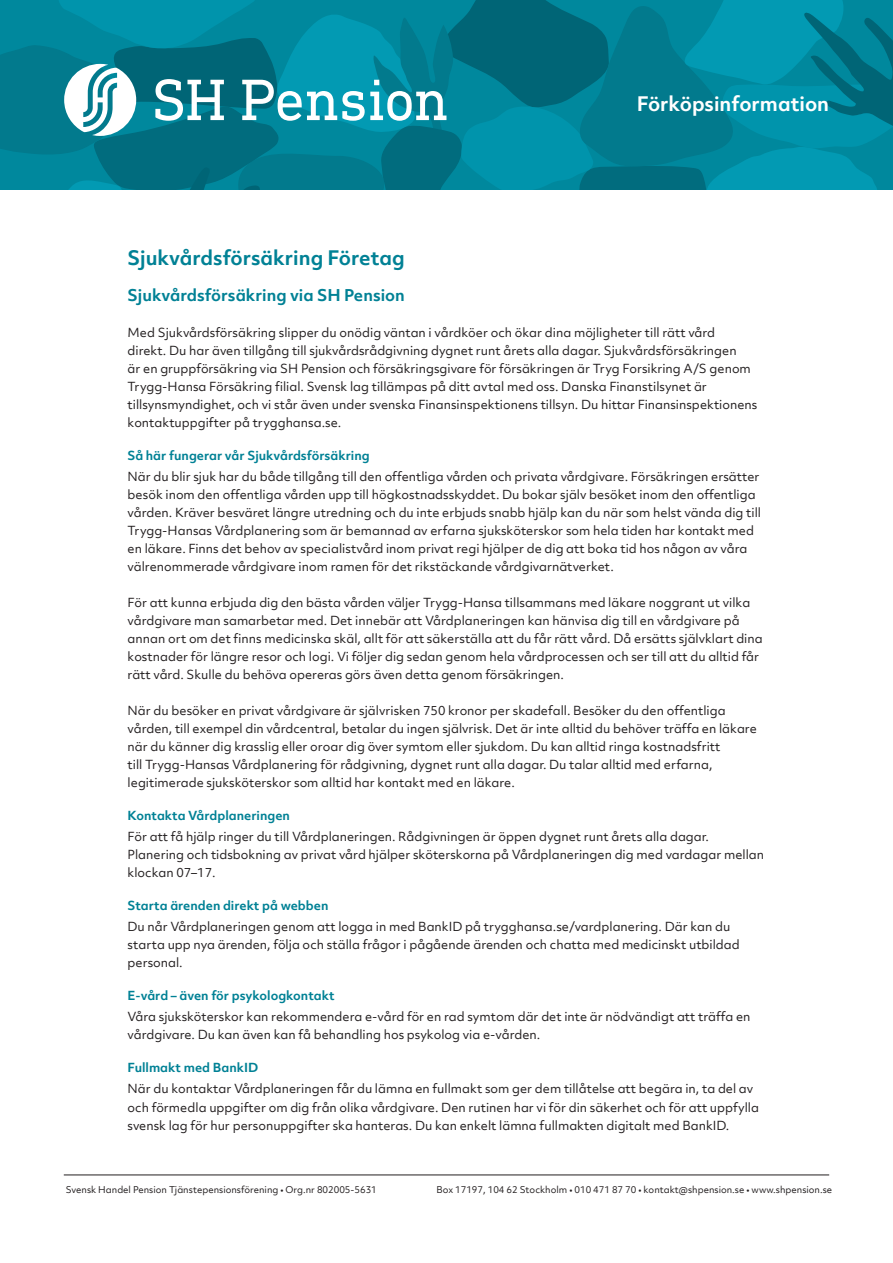
<style>
.page{position:relative;width:893px;height:1263px;background:#fff}
.page>*{position:absolute;margin:0;border:0;box-sizing:border-box;transform-origin:0 0}
.Brödtext_8_12_pkt_vä{font:700 19.2px "Objektiv Mk 2";color:#008195}
.t1{font:700 19.2px "Objektiv Mk 2";color:#fff}
.Pa0{font:700 15.6px "Objektiv Mk 2";color:#008195}
.Pa0-2{font:12px/18px "Objektiv Mk 2";color:#231f20}
.Pa0-3{font:700 12px "Objektiv Mk 2";color:#008195}
.t2{font:9px "Objektiv Mk 2";color:#231f20}
.s1{font-weight:700;color:#008195}
</style>
<div class="page">
<svg style="left:0;top:0;width:893px;height:190px;background:#0b869a"></svg>
<hr style="left:64px;top:1175px;width:765px;height:1px;background:#231f20">
<h1 class="t1" style="left:637px;top:90px;width:194px">Förköpsinformation</h1>
<p class="Brödtext_8_12_pkt_vä" style="left:128px;top:245px;width:279px">Sjukvårdsförsäkring Företag</p>
<p class="Pa0" style="left:128px;top:284px;width:279px">Sjukvårdsförsäkring via SH Pension</p>
<p class="Pa0-2" style="left:128px;top:324px;width:631px">Med Sjukvårdsförsäkring slipper du onödig väntan i vårdköer och ökar dina möjligheter till rätt vård<br>direkt. Du har även tillgång till sjukvårdsrådgivning dygnet runt årets alla dagar. Sjukvårdsförsäkringen<br>är en gruppförsäkring via SH Pension och försäkringsgivare för försäkringen är Tryg Forsikring A/S genom Trygg-Hansa Försäkring filial. Svensk lag tillämpas på ditt avtal med oss. Danska Finanstilsynet är tillsynsmyndighet, och vi står även under svenska Finansinspektionens tillsyn. Du hittar Finansinspektionens kontaktuppgifter på trygghansa.se.</p>
<p class="Pa0-3" style="left:128px;top:447px;width:244px">Så här fungerar vår Sjukvårdsförsäkring</p>
<p class="Pa0-2" style="left:128px;top:468px;width:635px">När du blir sjuk har du både tillgång till den offentliga vården och privata vårdgivare. Försäkringen ersätter besök inom den offentliga vården upp till högkostnadsskyddet. Du bokar själv besöket inom den offentliga vården. Kräver besväret längre utredning och du inte erbjuds snabb hjälp kan du när som helst vända dig till Trygg-Hansas Vårdplanering som är bemannad av erfarna sjuksköterskor som hela tiden har kontakt med en läkare. Finns det behov av specialistvård inom privat regi hjälper de dig att boka tid hos någon av våra välrenommerade vårdgivare inom ramen för det rikstäckande vårdgivarnätverket.</p>
<p class="Pa0-2" style="left:128px;top:594px;width:637px">För att kunna erbjuda dig den bästa vården väljer Trygg-Hansa tillsammans med läkare noggrant ut vilka vårdgivare man samarbetar med. Det innebär att Vårdplaneringen kan hänvisa dig till en vårdgivare på annan ort om det finns medicinska skäl, allt för att säkerställa att du får rätt vård. Då ersätts självklart dina kostnader för längre resor och logi. Vi följer dig sedan genom hela vårdprocessen och ser till att du alltid får rätt vård. Skulle du behöva opereras görs även detta genom försäkringen.</p>
<p class="Pa0-2" style="left:128px;top:702px;width:631px">När du besöker en privat vårdgivare är självrisken 750 kronor per skadefall. Besöker du den offentliga vården, till exempel din vårdcentral, betalar du ingen självrisk. Det är inte alltid du behöver träffa en läkare när du känner dig krasslig eller oroar dig över symtom eller sjukdom. Du kan alltid ringa kostnadsfritt<br>till Trygg-Hansas Vårdplanering för rådgivning, dygnet runt alla dagar. Du talar alltid med erfarna, legitimerade sjuksköterskor som alltid har kontakt med en läkare.</p>
<p class="Pa0-2" style="left:128px;top:805px;width:583px;line-height:21px"><span class="s1">Kontakta Vårdplaneringen<br></span>För att få hjälp ringer du till Vårdplaneringen. Rådgivningen är öppen dygnet runt årets alla dagar.</p>
<p class="Pa0-2" style="left:128px;top:846px;width:638px">Planering och tidsbokning av privat vård hjälper sköterskorna på Vårdplaneringen dig med vardagar mellan klockan 07–17.</p>
<p class="Pa0-2" style="left:128px;top:895px;width:604px;line-height:21px"><span class="s1">Starta ärenden direkt på webben<br></span>Du når Vårdplaneringen genom att logga in med BankID på trygghansa.se/vardplanering. Där kan du</p>
<p class="Pa0-2" style="left:128px;top:936px;width:614px">starta upp nya ärenden, följa och ställa frågor i pågående ärenden och chatta med medicinskt utbildad personal.</p>
<p class="Pa0-3" style="left:128px;top:987px;width:208px">E-vård – även för psykologkontakt</p>
<p class="Pa0-2" style="left:128px;top:1008px;width:624px">Våra sjuksköterskor kan rekommendera e-vård för en rad symtom där det inte är nödvändigt att träffa en vårdgivare. Du kan även kan få behandling hos psykolog via e-vården.</p>
<p class="Pa0-3" style="left:128px;top:1059px;width:132px">Fullmakt med BankID</p>
<p class="Pa0-2" style="left:128px;top:1080px;width:633px">När du kontaktar Vårdplaneringen får du lämna en fullmakt som ger dem tillåtelse att begära in, ta del av och förmedla uppgifter om dig från olika vårdgivare. Den rutinen har vi för din säkerhet och för att uppfylla svensk lag för hur personuppgifter ska hanteras. Du kan enkelt lämna fullmakten digitalt med BankID.</p>
<p class="t2" style="left:66px;top:1184px;width:313px">Svensk Handel Pension Tjänstepensionsförening • Org.nr 802005-5631</p>
<p class="t2" style="left:436px;top:1184px;width:397px">Box 17197, 104 62 Stockholm • 010 471 87 70 • kontakt@shpension.se • www.shpension.se</p>
</div>
